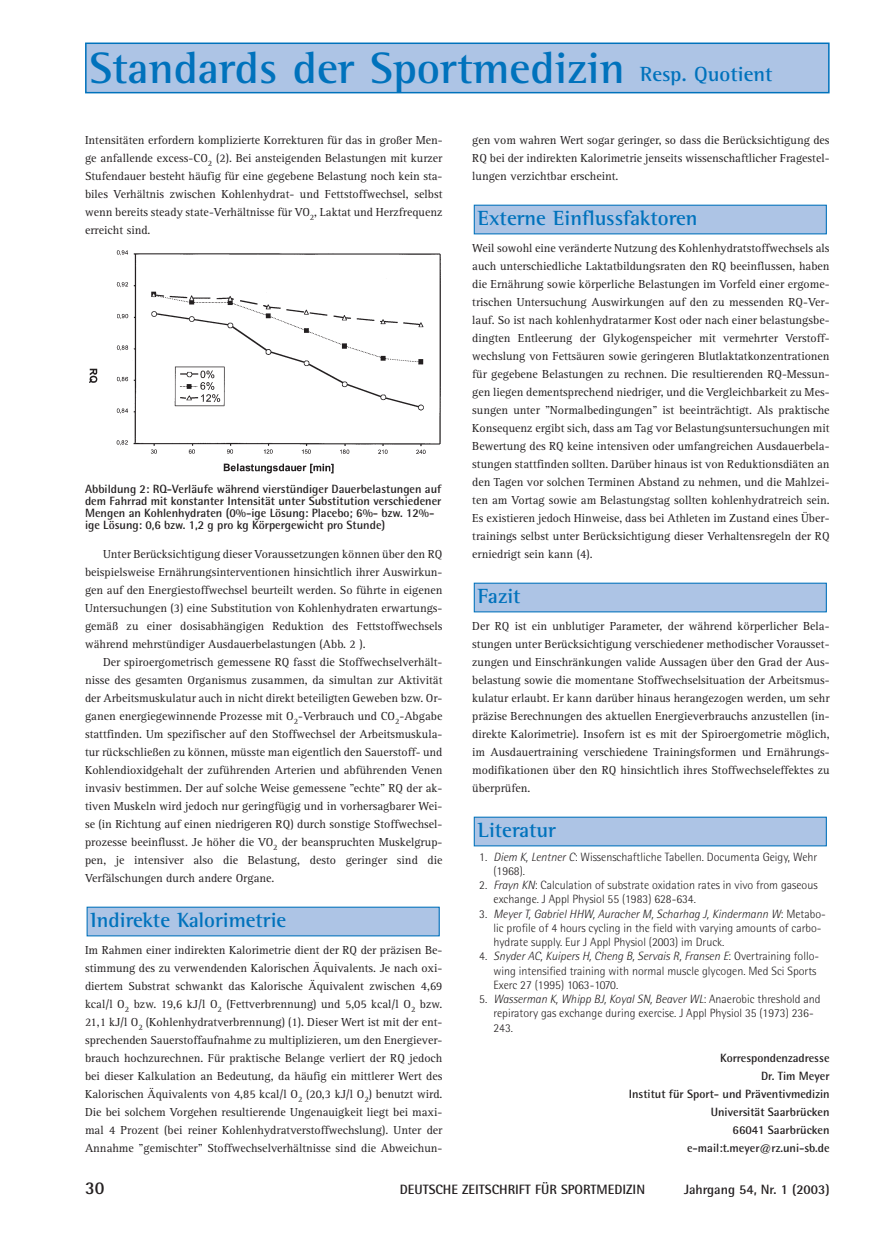
<style>
.page{position:relative;width:872px;height:1233px;background:#fff}
.page>*{position:absolute;margin:0;border:0;box-sizing:border-box;transform-origin:0 0}
.t1{font:700 45px "Rotis Semi Serif";color:#0072bc}
.t2{font:700 21px "Rotis Semi Serif";color:#0072bc}
.t3{font:700 18px "Rotis Semi Sans";color:#231f20}
.t4{font:700 13.5px "Rotis Semi Sans";color:#231f20}
.t5{font:12px/18px "Rotis Serif";color:#231f20;text-align:justify}
.t6{font:300 12px/14.2px "Rotis Semi Sans";color:#231f20}
.t7{font:700 12px/18px "Rotis Semi Sans";color:#231f20;text-align:right}
.s1{font-size:21px}
.s2{font-style:italic}
</style>
<div class="page">
<div style="left:86px;top:43px;width:742px;height:50px;background:#adc4e5"></div>
<div style="left:85px;top:43px;width:744px;height:50px;border:2px solid #0072bc"></div>
<div style="left:87px;top:907px;width:352px;height:29px;background:#adc4e5"></div>
<div style="left:87px;top:907px;width:352px;height:29px;border:1px solid #0072bc"></div>
<div style="left:474px;top:817px;width:352px;height:29px;background:#adc4e5"></div>
<div style="left:473px;top:817px;width:353px;height:29px;border:1px solid #0072bc"></div>
<div style="left:474px;top:583px;width:352px;height:29px;background:#adc4e5"></div>
<div style="left:473px;top:583px;width:353px;height:29px;border:1px solid #0072bc"></div>
<div style="left:474px;top:205px;width:352px;height:29px;background:#adc4e5"></div>
<div style="left:473px;top:205px;width:353px;height:29px;border:1px solid #0072bc"></div>
<img style="left:89px;top:250px;width:352px;height:224px">
<h1 class="t1" style="left:90px;top:52px;width:684px">Standards der Sportmedizin <span class="s1">Resp. Quotient</span></h1>
<p class="t5" style="left:85px;top:133px;width:359px">Intensitäten erfordern komplizierte Korrekturen für das in großer Men&shy;ge anfallende excess-CO<sub>2</sub> (2). Bei ansteigenden Belastungen mit kurzer Stufendauer besteht häufig für eine gegebene Belastung noch kein sta&shy;biles Verhältnis zwischen Kohlenhydrat- und Fettstoffwechsel, selbst wenn bereits steady state-Verhältnisse für VO<sub>2</sub>, Laktat und Herzfrequenz erreicht sind.</p>
<p class="t7" style="left:85px;top:484px;width:358px;line-height:12px;text-align:left">Abbildung 2: RQ-Verläufe während vierstündiger Dauerbelastungen auf dem Fahrrad mit konstanter Intensität unter Substitution verschiedener Mengen an Kohlenhydraten (0%-ige Lösung: Placebo; 6%- bzw. 12%- ige Lösung: 0,6 bzw. 1,2 g pro kg Körpergewicht pro Stunde)</p>
<p class="t5" style="left:85px;top:547px;width:359px;text-indent:18px">Unter Berücksichtigung dieser Voraussetzungen können über den RQ beispielsweise Ernährungsinterventionen hinsichtlich ihrer Auswirkun&shy;gen auf den Energiestoffwechsel beurteilt werden. So führte in eigenen Untersuchungen (3) eine Substitution von Kohlenhydraten erwartungs&shy;gemäß zu einer dosisabhängigen Reduktion des Fettstoffwechsels während mehrstündiger Ausdauerbelastungen (Abb. 2 ).</p>
<p class="t5" style="left:85px;top:655px;width:359px;text-indent:18px">Der spiroergometrisch gemessene RQ fasst die Stoffwechselverhält&shy;nisse des gesamten Organismus zusammen, da simultan zur Aktivität der Arbeitsmuskulatur auch in nicht direkt beteiligten Geweben bzw. Or&shy;ganen energiegewinnende Prozesse mit O<sub>2</sub>-Verbrauch und CO<sub>2</sub>-Abgabe stattfinden. Um spezifischer auf den Stoffwechsel der Arbeitsmuskula&shy;tur rückschließen zu können, müsste man eigentlich den Sauerstoff- und Kohlendioxidgehalt der zuführenden Arterien und abführenden Venen invasiv bestimmen. Der auf solche Weise gemessene ”echte” RQ der ak&shy;tiven Muskeln wird jedoch nur geringfügig und in vorhersagbarer Wei&shy;se (in Richtung auf einen niedrigeren RQ) durch sonstige Stoffwechsel&shy;prozesse beeinflusst. Je höher die VO<sub>2</sub> der beanspruchten Muskelgrup&shy;pen, je intensiver also die Belastung, desto geringer sind die Verfälschungen durch andere Organe.</p>
<h2 class="t2" style="left:91px;top:912px;width:197px">Indirekte Kalorimetrie</h2>
<p class="t5" style="left:85px;top:943px;width:359px">Im Rahmen einer indirekten Kalorimetrie dient der RQ der präzisen Be&shy;stimmung des zu verwendenden Kalorischen Äquivalents. Je nach oxi&shy;diertem Substrat schwankt das Kalorische Äquivalent zwischen 4,69 kcal/l O<sub>2</sub> bzw. 19,6 kJ/l O<sub>2</sub> (Fettverbrennung) und 5,05 kcal/l O<sub>2</sub> bzw.<br>21,1 kJ/l O<sub>2</sub> (Kohlenhydratverbrennung) (1). Dieser Wert ist mit der ent&shy;sprechenden Sauerstoffaufnahme zu multiplizieren, um den Energiever&shy;brauch hochzurechnen. Für praktische Belange verliert der RQ jedoch bei dieser Kalkulation an Bedeutung, da häufig ein mittlerer Wert des Kalorischen Äquivalents von 4,85 kcal/l O<sub>2</sub> (20,3 kJ/l O<sub>2</sub>) benutzt wird.<br>Die bei solchem Vorgehen resultierende Ungenauigkeit liegt bei maxi&shy;mal 4 Prozent (bei reiner Kohlenhydratverstoffwechslung). Unter der Annahme ”gemischter” Stoffwechselverhältnisse sind die Abweichun-</p>
<p class="t5" style="left:472px;top:133px;width:359px">gen vom wahren Wert sogar geringer, so dass die Berücksichtigung des RQ bei der indirekten Kalorimetrie jenseits wissenschaftlicher Fragestel&shy;lungen verzichtbar erscheint.</p>
<h2 class="t2" style="left:478px;top:210px;width:221px">Externe Einflussfaktoren</h2>
<p class="t5" style="left:472px;top:241px;width:359px">Weil sowohl eine veränderte Nutzung des Kohlenhydratstoffwechsels als auch unterschiedliche Laktatbildungsraten den RQ beeinflussen, haben die Ernährung sowie körperliche Belastungen im Vorfeld einer ergome&shy;trischen Untersuchung Auswirkungen auf den zu messenden RQ-Ver&shy;lauf. So ist nach kohlenhydratarmer Kost oder nach einer belastungsbe&shy;dingten Entleerung der Glykogenspeicher mit vermehrter Verstoff&shy;wechslung von Fettsäuren sowie geringeren Blutlaktatkonzentrationen für gegebene Belastungen zu rechnen. Die resultierenden RQ-Messun&shy;gen liegen dementsprechend niedriger, und die Vergleichbarkeit zu Mes&shy;sungen unter ”Normalbedingungen” ist beeinträchtigt. Als praktische Konsequenz ergibt sich, dass am Tag vor Belastungsuntersuchungen mit Bewertung des RQ keine intensiven oder umfangreichen Ausdauerbela&shy;stungen stattfinden sollten. Darüber hinaus ist von Reduktionsdiäten an den Tagen vor solchen Terminen Abstand zu nehmen, und die Mahlzei&shy;ten am Vortag sowie am Belastungstag sollten kohlenhydratreich sein.<br>Es existieren jedoch Hinweise, dass bei Athleten im Zustand eines Über&shy;trainings selbst unter Berücksichtigung dieser Verhaltensregeln der RQ erniedrigt sein kann (4).</p>
<h2 class="t2" style="left:478px;top:588px;width:44px">Fazit</h2>
<p class="t5" style="left:472px;top:619px;width:359px">Der RQ ist ein unblutiger Parameter, der während körperlicher Bela&shy;stungen unter Berücksichtigung verschiedener methodischer Vorausset&shy;zungen und Einschränkungen valide Aussagen über den Grad der Aus&shy;belastung sowie die momentane Stoffwechselsituation der Arbeitsmus&shy;kulatur erlaubt. Er kann darüber hinaus herangezogen werden, um sehr präzise Berechnungen des aktuellen Energieverbrauchs anzustellen (in&shy;direkte Kalorimetrie). Insofern ist es mit der Spiroergometrie möglich, im Ausdauertraining verschiedene Trainingsformen und Ernährungs&shy;modifikationen über den RQ hinsichtlich ihres Stoffwechseleffektes zu überprüfen.</p>
<h2 class="t2" style="left:478px;top:822px;width:80px">Literatur</h2>
<p class="t6" style="left:493px;top:851px;width:325px;text-indent:-14px">1. <span class="s2">Diem K, Lentner C</span>: Wissenschaftliche Tabellen. Documenta Geigy, Wehr (1968).</p>
<p class="t6" style="left:493px;top:879px;width:325px;text-indent:-14px">2. <span class="s2">Frayn KN</span>: Calculation of substrate oxidation rates in vivo from gaseous exchange. J Appl Physiol 55 (1983) 628-634.</p>
<p class="t6" style="left:493px;top:908px;width:334px;text-indent:-14px">3. <span class="s2">Meyer T, Gabriel HHW, Auracher M, Scharhag J, Kindermann W</span>: Metabo&shy;lic profile of 4 hours cycling in the field with varying amounts of carbo&shy;hydrate supply. Eur J Appl Physiol (2003) im Druck.</p>
<p class="t6" style="left:493px;top:950px;width:327px;text-indent:-14px">4. <span class="s2">Snyder AC, Kuipers H, Cheng B, Servais R, Fransen E</span>: Overtraining follo&shy;wing intensified training with normal muscle glycogen. Med Sci Sports<br>Exerc 27 (1995) 1063-1070.</p>
<p class="t6" style="left:493px;top:993px;width:328px;text-indent:-14px">5. <span class="s2">Wasserman K, Whipp BJ, Koyal SN, Beaver WL</span>: Anaerobic threshold and repiratory gas exchange during exercise. J Appl Physiol 35 (1973) 236-<br>243.</p>
<p class="t7" style="left:629px;top:1051px;width:202px">Korrespondenzadresse<br>Dr. Tim Meyer<br>Institut für Sport- und Präventivmedizin<br>Universität Saarbrücken<br>66041 Saarbrücken e-mail:t.meyer@rz.uni-sb.de</p>
<h3 class="t3" style="left:85px;top:1182px;width:21px">30</h3>
<p class="t4" style="left:400px;top:1185px;width:247px">DEUTSCHE ZEITSCHRIFT FÜR SPORTMEDIZIN</p>
<p class="t4" style="left:684px;top:1185px;width:147px">Jahrgang 54, Nr. 1 (2003)</p>
</div>
